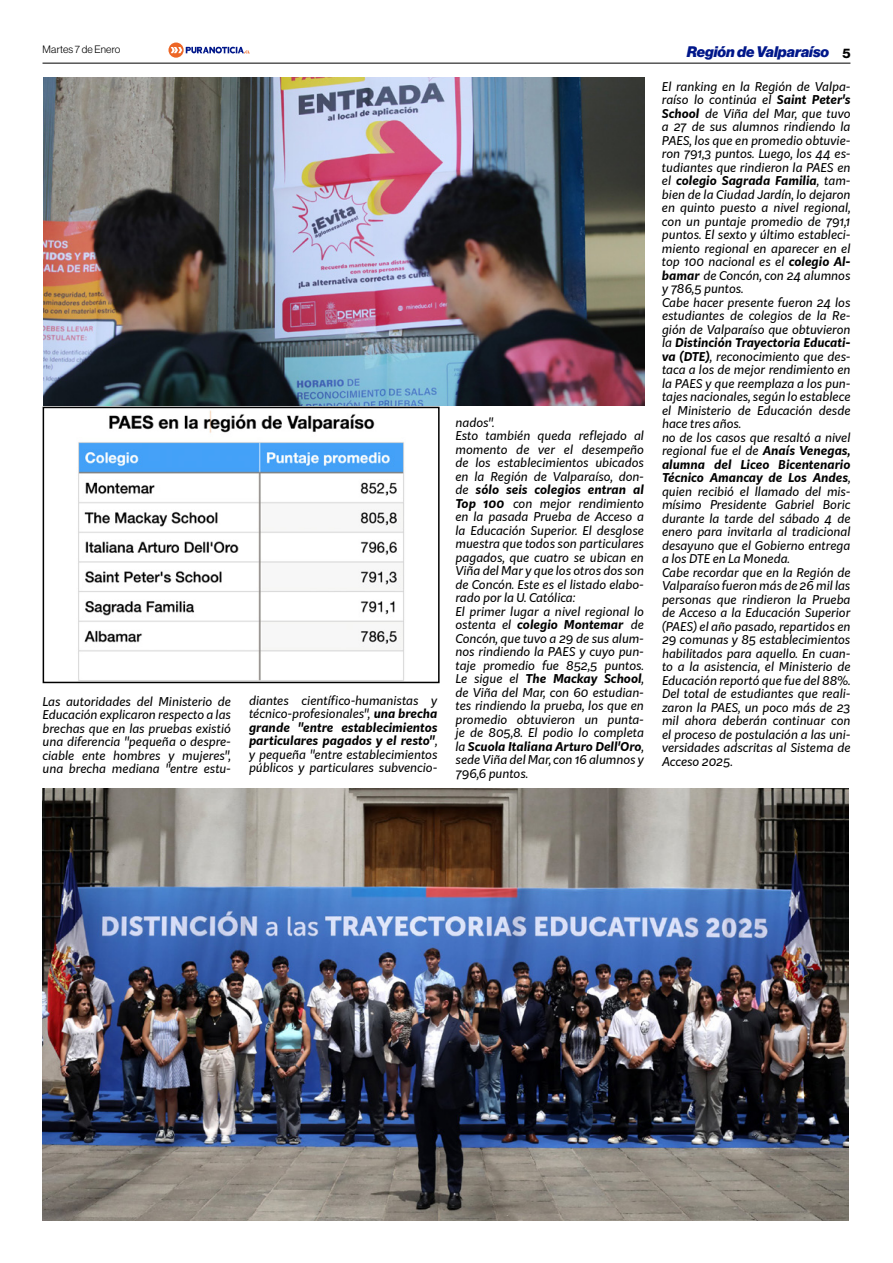
<style>
.page{position:relative;width:893px;height:1263px;background:#fff}
.page>*{position:absolute;margin:0;border:0;box-sizing:border-box;transform-origin:0 0}
.t1{font:italic 900 15px "Neue Haas Display";color:#00178a}
.t2{font:italic 12px/13.5px "Kit Sans";color:#000;text-align:justify}
.t3{font:10.5px "N Haas Grotesk DS Pro 45 Lt";letter-spacing:.02em;color:#000}
.s1{font-family:"N Haas Grotesk DS Pro 75 Bd";font-weight:400;font-style:normal;font-size:13.5px;color:#000}
.s2{font-weight:700}
</style>
<div class="page">
<hr style="left:43px;top:63px;width:807px;height:1px;background:#000">
<svg style="left:168px;top:43px;width:82px;height:15px"></svg>
<img style="left:43px;top:78px;width:601px;height:327px">
<img style="left:78px;top:410px;width:327px;height:270px">
<div style="left:43px;top:407px;width:397px;height:276px;border:2px solid #000"></div>
<img style="left:43px;top:789px;width:806px;height:431px">
<p class="t3" style="left:43px;top:44px;width:79px">Martes 7 de Enero</p>
<p class="t1" style="left:687px;top:43px;width:165px">Región de Valparaíso <span class="s1">5</span></p>
<p class="t2" style="left:43px;top:694px;width:190px">Las autoridades del Ministerio de Educación explicaron respecto a las brechas que en las pruebas existió una diferencia "pequeña o despre&shy;ciable ente hombres y mujeres", una brecha mediana "entre estu-</p>
<p class="t2" style="left:249px;top:693px;width:190px">diantes científico-humanistas y técnico-profesionales", <span class="s2">una brecha grande "entre establecimientos particulares pagados y el resto"</span>, y pequeña "entre establecimientos públicos y particulares subvencio-</p>
<p class="t2" style="left:455px;top:415px;width:190px;text-align:left">nados".<br>Esto también queda reflejado al momento de ver el desempeño de los establecimientos ubicados en la Región de Valparaíso, don&shy;de <span class="s2">sólo seis colegios entran al<br>Top 100</span> con mejor rendimiento en la pasada Prueba de Acceso a la Educación Superior. El desglose muestra que todos son particulares pagados, que cuatro se ubican en<br>Viña del Mar y que los otros dos son de Concón. Este es el listado elabo&shy;rado por la U. Católica:<br>El primer lugar a nivel regional lo ostenta el <span class="s2">colegio Montemar</span> de<br>Concón, que tuvo a 29 de sus alum&shy;nos rindiendo la PAES y cuyo pun&shy;taje promedio fue 852,5 puntos.<br>Le sigue el <span class="s2">The Mackay School</span>, de Viña del Mar, con 60 estudian&shy;tes rindiendo la prueba, los que en promedio obtuvieron un punta&shy;je de 805,8. El podio lo completa la <span class="s2">Scuola Italiana Arturo Dell'Oro</span>, sede Viña del Mar, con 16 alumnos y<br>796,6 puntos.</p>
<p class="t2" style="left:662px;top:79px;width:190px;text-align:left">El ranking en la Región de Valpa&shy;raíso lo continúa el <span class="s2">Saint Peter's<br>School</span> de Viña del Mar, que tuvo a 27 de sus alumnos rindiendo la<br>PAES, los que en promedio obtuvie&shy;ron 791,3 puntos. Luego, los 44 es&shy;tudiantes que rindieron la PAES en el <span class="s2">colegio Sagrada Familia</span>, tam&shy;bien de la Ciudad Jardín, lo dejaron en quinto puesto a nivel regional, con un puntaje promedio de 791,1 puntos. El sexto y último estableci&shy;miento regional en aparecer en el top 100 nacional es el <span class="s2">colegio Al&shy;bamar</span> de Concón, con 24 alumnos y 786,5 puntos.<br>Cabe hacer presente fueron 24 los estudiantes de colegios de la Re&shy;gión de Valparaíso que obtuvieron la <span class="s2">Distinción Trayectoria Educati&shy;va (DTE)</span>, reconocimiento que des&shy;taca a los de mejor rendimiento en la PAES y que reemplaza a los pun&shy;tajes nacionales, según lo establece el Ministerio de Educación desde hace tres años.<br>no de los casos que resaltó a nivel regional fue el de <span class="s2">Anaís Venegas, alumna del Liceo Bicentenario<br>Técnico Amancay de Los Andes</span>, quien recibió el llamado del mis&shy;mísimo Presidente Gabriel Boric durante la tarde del sábado 4 de enero para invitarla al tradicional desayuno que el Gobierno entrega a los DTE en La Moneda.<br>Cabe recordar que en la Región de<br>Valparaíso fueron más de 26 mil las personas que rindieron la Prueba de Acceso a la Educación Superior (PAES) el año pasado, repartidos en<br>29 comunas y 85 establecimientos habilitados para aquello. En cuan&shy;to a la asistencia, el Ministerio de<br>Educación reportó que fue del 88%.<br>Del total de estudiantes que reali&shy;zaron la PAES, un poco más de 23 mil ahora deberán continuar con el proceso de postulación a las uni&shy;versidades adscritas al Sistema de<br>Acceso 2025.</p>
</div>
